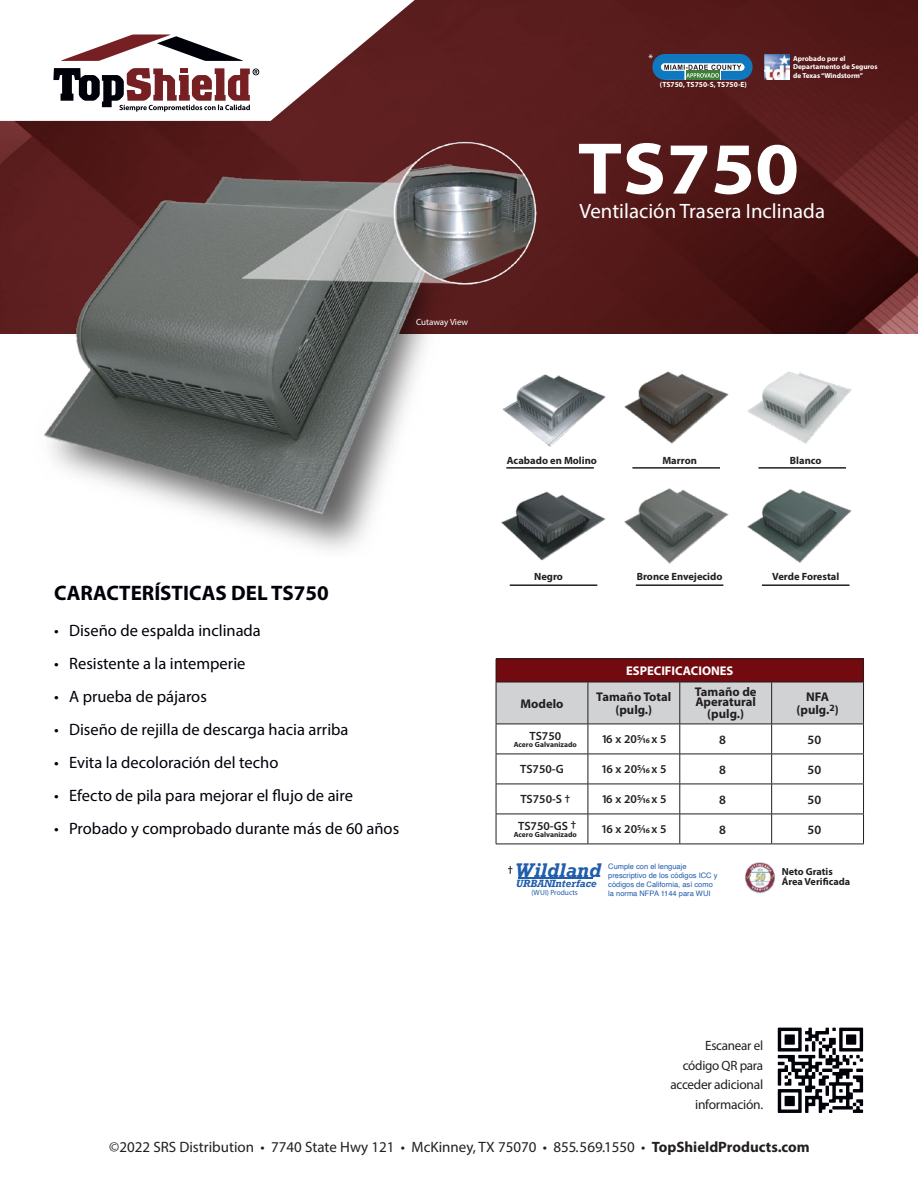
<style>
.page{position:relative;width:918px;height:1188px;background:#fff}
.page>*{position:absolute;margin:0;border:0;box-sizing:border-box;transform-origin:0 0}
.Heading{font:700 semi-expanded 73.8px "Myriad Pro";letter-spacing:.005em;color:#fff}
.Default{font:700 21px "Myriad Pro";color:#010209}
.Heading-2{font:20.85px "Myriad Pro";color:#fff}
.t1{font:italic 700 18.6px "Rockwell";color:#215dab}
.t2{font:16.5px "Myriad Pro";color:#010209}
.t3{font:15px "Myriad Pro";color:#231f20}
.t4{font:13.5px/19.5px "Myriad Pro";letter-spacing:-.02em;color:#231f20;text-align:right}
.Pa4{font:600 12.75px "Myriad Pro";color:#231f20}
.t5{font:700 12.6px/13.5px "Myriad Pro";color:#231f20;text-align:center}
.t6{font:700 12.6px "Myriad Pro";color:#fff}
.Table_Copy_SemiBold{font:600 12px "Myriad Pro";color:#231f20}
.t7{font:11.1px "Myriad Pro";color:#fff}
.Bullets_NoWidthLimit{font:700 10.5px "Myriad Pro";color:#231f20}
.t8{font:700 10.2px "Myriad Pro";color:#231f20}
.t9{font:italic 700 9.9px "Rockwell";color:#215dab}
.Bullets_NoWidthLimit-2{font:9px "Myriad Pro";letter-spacing:-.005em;color:#fff}
.t10{font:7.5px/9px "Helvetica";color:#215dab}
.Table_Copy_SemiBold-2{font:700 7.5px "Myriad Pro";letter-spacing:.005em;color:#231f20}
.Table_Copy_SemiBold-3{font:700 7.5px "Myriad Pro";letter-spacing:.005em;color:#fff}
.t11{font:7.5px "Myriad Pro";color:#215dab}
.t12{font:700 7.2px/8.2px "Myriad Pro";color:#fff}
.s1{font-size:10.5px}
.s2{font-weight:700}
</style>
<div class="page">
<img style="left:0;top:0;width:918px;height:334px">
<svg style="left:0;top:0;width:451px;height:121px"></svg>
<svg style="left:53px;top:34px;width:206px;height:70px"></svg>
<svg style="left:777px;top:1027px;width:87px;height:86px"></svg>
<img style="left:764px;top:55px;width:25px;height:25px">
<svg style="left:652px;top:54px;width:101px;height:26px;background:#4987a9"></svg>
<img style="left:28px;top:104px;width:513px;height:446px">
<svg style="left:496px;top:659px;width:368px;height:65px;background:#ab878b"></svg>
<hr style="left:496px;top:682px;width:92px;height:1px;background:#231f20">
<hr style="left:496px;top:682px;width:1px;height:42px;background:#231f20">
<hr style="left:588px;top:682px;width:92px;height:1px;background:#231f20">
<hr style="left:588px;top:682px;width:1px;height:42px;background:#231f20">
<hr style="left:680px;top:682px;width:92px;height:1px;background:#231f20">
<hr style="left:680px;top:682px;width:1px;height:42px;background:#231f20">
<hr style="left:772px;top:682px;width:92px;height:1px;background:#231f20">
<hr style="left:771px;top:682px;width:1px;height:42px;background:#231f20">
<hr style="left:863px;top:682px;width:1px;height:42px;background:#231f20">
<hr style="left:496px;top:724px;width:92px;height:1px;background:#231f20">
<hr style="left:496px;top:724px;width:1px;height:30px;background:#231f20">
<hr style="left:588px;top:724px;width:92px;height:1px;background:#231f20">
<hr style="left:588px;top:724px;width:1px;height:30px;background:#231f20">
<hr style="left:680px;top:724px;width:92px;height:1px;background:#231f20">
<hr style="left:680px;top:724px;width:1px;height:30px;background:#231f20">
<hr style="left:772px;top:724px;width:92px;height:1px;background:#231f20">
<hr style="left:771px;top:724px;width:1px;height:30px;background:#231f20">
<hr style="left:863px;top:724px;width:1px;height:30px;background:#231f20">
<hr style="left:496px;top:754px;width:92px;height:1px;background:#231f20">
<hr style="left:496px;top:754px;width:1px;height:30px;background:#231f20">
<hr style="left:588px;top:754px;width:92px;height:1px;background:#231f20">
<hr style="left:588px;top:754px;width:1px;height:30px;background:#231f20">
<hr style="left:680px;top:754px;width:92px;height:1px;background:#231f20">
<hr style="left:680px;top:754px;width:1px;height:30px;background:#231f20">
<hr style="left:772px;top:754px;width:92px;height:1px;background:#231f20">
<hr style="left:771px;top:754px;width:1px;height:30px;background:#231f20">
<hr style="left:863px;top:754px;width:1px;height:30px;background:#231f20">
<hr style="left:496px;top:784px;width:92px;height:1px;background:#231f20">
<hr style="left:496px;top:784px;width:1px;height:30px;background:#231f20">
<hr style="left:588px;top:784px;width:92px;height:1px;background:#231f20">
<hr style="left:588px;top:784px;width:1px;height:30px;background:#231f20">
<hr style="left:680px;top:784px;width:92px;height:1px;background:#231f20">
<hr style="left:680px;top:784px;width:1px;height:30px;background:#231f20">
<hr style="left:772px;top:784px;width:92px;height:1px;background:#231f20">
<hr style="left:771px;top:784px;width:1px;height:30px;background:#231f20">
<hr style="left:863px;top:784px;width:1px;height:30px;background:#231f20">
<hr style="left:496px;top:814px;width:92px;height:1px;background:#231f20">
<hr style="left:496px;top:814px;width:1px;height:30px;background:#231f20">
<hr style="left:588px;top:814px;width:92px;height:1px;background:#231f20">
<hr style="left:588px;top:814px;width:1px;height:30px;background:#231f20">
<hr style="left:680px;top:814px;width:92px;height:1px;background:#231f20">
<hr style="left:680px;top:814px;width:1px;height:30px;background:#231f20">
<hr style="left:772px;top:814px;width:92px;height:1px;background:#231f20">
<hr style="left:771px;top:814px;width:1px;height:30px;background:#231f20">
<hr style="left:863px;top:814px;width:1px;height:30px;background:#231f20">
<hr style="left:496px;top:844px;width:92px;height:1px;background:#231f20">
<hr style="left:588px;top:844px;width:92px;height:1px;background:#231f20">
<hr style="left:680px;top:844px;width:92px;height:1px;background:#231f20">
<hr style="left:772px;top:844px;width:92px;height:1px;background:#231f20">
<img style="left:496px;top:367px;width:356px;height:219px">
<img style="left:745px;top:862px;width:30px;height:32px">
<hr style="left:518px;top:877px;width:75px;height:1px;background:#215dab">
<svg style="left:508px;top:866px;width:5px;height:8px"></svg>
<hr style="left:506px;top:467px;width:88px;height:2px;background:#231f20">
<hr style="left:632px;top:467px;width:88px;height:2px;background:#231f20">
<hr style="left:759px;top:467px;width:87px;height:2px;background:#231f20">
<hr style="left:510px;top:584px;width:87px;height:2px;background:#231f20">
<hr style="left:636px;top:584px;width:87px;height:2px;background:#231f20">
<hr style="left:762px;top:584px;width:87px;height:2px;background:#231f20">
<p class="t7" style="left:649px;top:52px;width:6px">*</p>
<p class="t12" style="left:793px;top:54px;width:86px">Aprobado por el<br>Departamento de Seguros de Texas “Windstorm”</p>
<p class="Table_Copy_SemiBold-3" style="left:660px;top:79px;width:89px">(TS750, TS750-S, TS750-E)</p>
<p class="Bullets_NoWidthLimit-2" style="left:416px;top:317px;width:54px">Cutaway View</p>
<p class="Heading" style="left:578px;top:120px;width:223px">TS750</p>
<p class="Heading-2" style="left:580px;top:198px;width:247px">Ventilación Trasera Inclinada</p>
<p class="Default" style="left:54px;top:579px;width:276px">CARACTERÍSTICAS DEL TS750</p>
<p class="t2" style="left:54px;top:620px;width:208px">• Diseño de espalda inclinada</p>
<p class="t2" style="left:54px;top:653px;width:193px">• Resistente a la intemperie</p>
<p class="t2" style="left:54px;top:686px;width:154px">• A prueba de pájaros</p>
<p class="t2" style="left:54px;top:719px;width:296px">• Diseño de rejilla de descarga hacia arriba</p>
<p class="t2" style="left:54px;top:752px;width:226px">• Evita la decoloración del techo</p>
<p class="t2" style="left:54px;top:785px;width:301px">• Efecto de pila para mejorar el flujo de aire</p>
<p class="t2" style="left:54px;top:818px;width:347px">• Probado y comprobado durante más de 60 años</p>
<p class="Bullets_NoWidthLimit" style="left:507px;top:453px;width:92px">Acabado en Molino</p>
<p class="Bullets_NoWidthLimit" style="left:662px;top:453px;width:36px">Marron</p>
<p class="Bullets_NoWidthLimit" style="left:790px;top:453px;width:33px">Blanco</p>
<p class="Bullets_NoWidthLimit" style="left:534px;top:570px;width:30px">Negro</p>
<p class="Bullets_NoWidthLimit" style="left:637px;top:570px;width:87px">Bronce Envejecido</p>
<p class="Bullets_NoWidthLimit" style="left:772px;top:570px;width:69px">Verde Forestal</p>
<p class="t6" style="left:626px;top:663px;width:109px">ESPECIFICACIONES</p>
<p class="t5" style="left:520px;top:696px;width:45px">Modelo</p>
<p class="t5" style="left:596px;top:690px;width:77px">Tamaño Total (pulg.)</p>
<p class="t5" style="left:695px;top:686px;width:63px;line-height:10.5px;text-align:left">Tamaño de<br>Aperatural</p>
<p class="t5" style="left:707px;top:707px;width:38px">(pulg.)</p>
<p class="t5" style="left:797px;top:690px;width:44px">NFA (pulg.<sup>2</sup>)</p>
<p class="Table_Copy_SemiBold" style="left:529px;top:728px;width:33px">TS750</p>
<p class="Table_Copy_SemiBold-2" style="left:514px;top:740px;width:65px">Acero Galvanizado</p>
<p class="Table_Copy_SemiBold" style="left:601px;top:732px;width:67px">16 x 205/16 x 5</p>
<p class="Pa4" style="left:719px;top:731px;width:8px">8</p>
<p class="Pa4" style="left:808px;top:731px;width:15px">50</p>
<p class="Table_Copy_SemiBold" style="left:520px;top:762px;width:45px">TS750-G</p>
<p class="Table_Copy_SemiBold" style="left:601px;top:762px;width:67px">16 x 205/16 x 5</p>
<p class="Pa4" style="left:719px;top:761px;width:8px">8</p>
<p class="Pa4" style="left:808px;top:761px;width:15px">50</p>
<p class="Table_Copy_SemiBold" style="left:520px;top:792px;width:51px">TS750-S <span class="s1">†</span></p>
<p class="Table_Copy_SemiBold" style="left:601px;top:792px;width:67px">16 x 205/16 x 5</p>
<p class="Pa4" style="left:719px;top:791px;width:8px">8</p>
<p class="Pa4" style="left:808px;top:791px;width:15px">50</p>
<p class="Table_Copy_SemiBold" style="left:518px;top:818px;width:59px">TS750-GS <span class="s1">†</span></p>
<p class="Table_Copy_SemiBold-2" style="left:514px;top:830px;width:65px">Acero Galvanizado</p>
<p class="Table_Copy_SemiBold" style="left:601px;top:822px;width:67px">16 x 205/16 x 5</p>
<p class="Pa4" style="left:719px;top:821px;width:8px">8</p>
<p class="Pa4" style="left:808px;top:821px;width:15px">50</p>
<p class="t1" style="left:515px;top:858px;width:88px">Wildland</p>
<p class="t9" style="left:516px;top:877px;width:82px">URBANInterface</p>
<p class="t8" style="left:782px;top:875px;width:70px">Área Verificada</p>
<p class="t11" style="left:531px;top:888px;width:48px">(WUI) Products</p>
<p class="t10" style="left:608px;top:862px;width:111px">Cumple con el lenguaje prescriptivo de los códigos ICC y códigos de California, así como la norma NFPA 1144 para WUI</p>
<p class="t8" style="left:782px;top:865px;width:53px">Neto Gratis</p>
<p class="t4" style="left:671px;top:1036px;width:94px">Escanear el código QR para acceder adicional información.</p>
<p class="t3" style="left:109px;top:1138px;width:702px">©2022 SRS Distribution • 7740 State Hwy 121 • McKinney, TX 75070 • 855.569.1550 • <span class="s2">TopShieldProducts.com</span></p>
</div>
